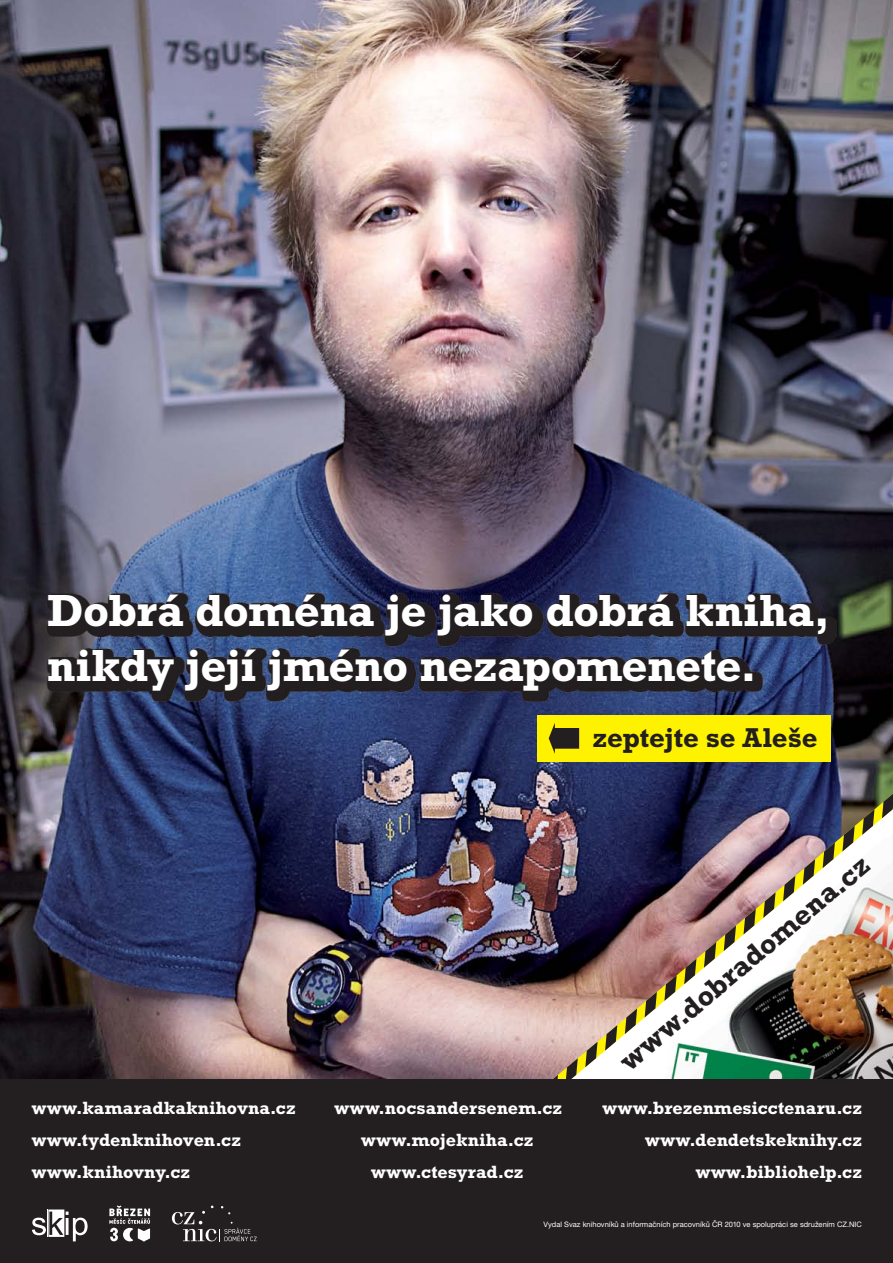
<style>
.page{position:relative;width:893px;height:1263px;background:#fff}
.page>*{position:absolute;margin:0;border:0;box-sizing:border-box;transform-origin:0 0}
.t1{font:700 45.67px/54.8px "Rockwell CE";letter-spacing:-.01em;color:#fff}
.t2{font:700 28.88px "Rockwell CE";color:#231f20}
.t3{font:700 27.67px "Rockwell CE";letter-spacing:-.01em;color:#231f20}
.t4{font:700 18px/31.5px "Rockwell CE";letter-spacing:.005em;color:#fff;text-align:right}
.t5{font:7.5px "Helvetica Neue LT Pro";letter-spacing:.005em;color:#fff}
</style>
<div class="page">
<img style="left:0;top:0;width:893px;height:1079px">
<div style="left:537px;top:715px;width:294px;height:46px;background:#fff200"></div>
<svg style="left:549px;top:723px;width:30px;height:31px"></svg>
<img style="left:519px;top:794px;width:374px;height:285px">
<svg style="left:546px;top:1075px;width:12px;height:4px"></svg>
<svg style="left:565px;top:1058px;width:13px;height:21px"></svg>
<svg style="left:585px;top:1042px;width:13px;height:25px"></svg>
<svg style="left:605px;top:1025px;width:12px;height:26px"></svg>
<svg style="left:625px;top:1008px;width:12px;height:26px"></svg>
<svg style="left:645px;top:992px;width:12px;height:25px"></svg>
<svg style="left:664px;top:975px;width:13px;height:26px"></svg>
<svg style="left:684px;top:959px;width:12px;height:25px"></svg>
<svg style="left:704px;top:942px;width:12px;height:26px"></svg>
<svg style="left:724px;top:925px;width:12px;height:26px"></svg>
<svg style="left:743px;top:909px;width:13px;height:25px"></svg>
<svg style="left:763px;top:892px;width:13px;height:26px"></svg>
<svg style="left:783px;top:876px;width:12px;height:25px"></svg>
<svg style="left:803px;top:859px;width:12px;height:26px"></svg>
<svg style="left:823px;top:842px;width:12px;height:26px"></svg>
<svg style="left:842px;top:826px;width:13px;height:25px"></svg>
<svg style="left:862px;top:809px;width:12px;height:26px"></svg>
<svg style="left:882px;top:794px;width:11px;height:24px"></svg>
<img style="left:46px;top:592px;width:791px;height:109px">
<div style="left:0;top:1079px;width:893px;height:184px;background:#231f20"></div>
<svg style="left:32px;top:1209px;width:56px;height:32px"></svg>
<svg style="left:109px;top:1205px;width:41px;height:36px"></svg>
<svg style="left:172px;top:1205px;width:85px;height:36px"></svg>
<h1 class="t1" style="left:47px;top:582px;width:785px">Dobrá doména je jako dobrá kniha, nikdy její jméno nezapomenete.</h1>
<h3 class="t3" style="left:593px;top:721px;width:227px">zeptejte se Aleše</h3>
<p class="t4" style="left:32px;top:1092px;width:265px">www.kamaradkaknihovna.cz</p>
<p class="t4" style="left:334px;top:1092px;width:229px">www.nocsandersenem.cz</p>
<p class="t4" style="left:32px;top:1124px;width:211px;text-align:left">www.tydenknihoven.cz www.knihovny.cz</p>
<p class="t4" style="left:361px;top:1124px;width:174px;text-align:center">www.mojekniha.cz www.ctesyrad.cz</p>
<h2 class="t2" style="left:612px;top:1051px;width:318px;rotate:-40deg">www.dobradomena.cz</h2>
<p class="t4" style="left:603px;top:1092px;width:261px">www.brezenmesicctenaru.cz</p>
<p class="t4" style="left:645px;top:1124px;width:218px">www.dendetskeknihy.cz www.bibliohelp.cz</p>
<p class="t5" style="left:544px;top:1219px;width:320px">Vydal Svaz knihovníků a informačních pracovníků ČR 2010 ve spolupráci se sdružením CZ.NIC</p>
</div>
